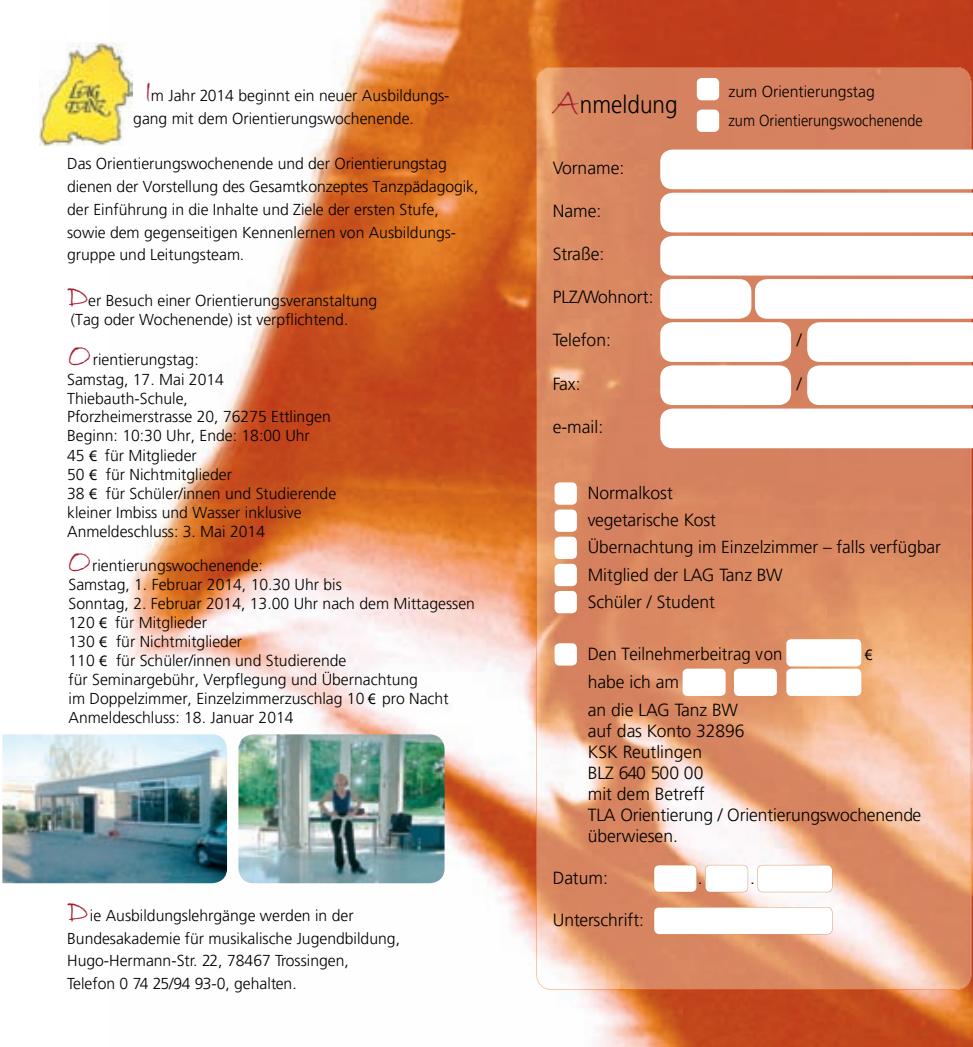
<style>
.page{position:relative;width:973px;height:1047px;background:#fff}
.page>*{position:absolute;margin:0;border:0;box-sizing:border-box;transform-origin:0 0}
.t1{font:35px "Bradley Hand ITC";color:#a71d2f}
.t2{font:300 24.5px "Frutiger";color:#000;scale:.92 1}
.t3{font:300 17.5px/21px "Frutiger";color:#000}
.t4{font:300 17.5px "Frutiger";color:#000;scale:.96 1}
.t5{font:300 17.32px "Frutiger";color:#000}
.t6{font:300 15.75px/19.1px "Frutiger";color:#000}
.t7{font:15.75px "Euro Sans";color:#000;scale:.96 1}
.t8{font:15.75px "Euro Sans";color:#000}
.s1{font-family:"Euro Sans";font-weight:400}
.s2{font-family:"Bradley Hand ITC";font-weight:400;font-size:38.5px;color:#a71d2f}
</style>
<div class="page">
<img style="left:108px;top:0;width:864px;height:1047px">
<img style="left:40px;top:43px;width:92px;height:103px">
<img style="left:238px;top:734px;width:206px;height:149px">
<img style="left:2px;top:734px;width:225px;height:149px">
<img style="left:584px;top:128px;width:338px;height:861px">
<img style="left:536px;top:67px;width:435px;height:61px">
<img style="left:536px;top:128px;width:48px;height:862px">
<img style="left:922px;top:128px;width:49px;height:862px">
<img style="left:583px;top:989px;width:340px;height:1px">
<svg style="left:660px;top:150px;width:312px;height:298px"></svg>
<div style="left:554px;top:482px;width:22px;height:23px;background:#fff;border-radius:5px"></div>
<div style="left:696px;top:110px;width:23px;height:22px;background:#fff;border-radius:5px"></div>
<div style="left:696px;top:78px;width:23px;height:22px;background:#fff;border-radius:5px"></div>
<div style="left:554px;top:509px;width:22px;height:23px;background:#fff;border-radius:5px"></div>
<div style="left:554px;top:537px;width:22px;height:22px;background:#fff;border-radius:5px"></div>
<div style="left:554px;top:564px;width:22px;height:22px;background:#fff;border-radius:5px"></div>
<div style="left:554px;top:591px;width:22px;height:22px;background:#fff;border-radius:5px"></div>
<div style="left:554px;top:643px;width:22px;height:22px;background:#fff;border-radius:5px"></div>
<div style="left:682px;top:668px;width:43px;height:28px;background:#fff;border-radius:5px"></div>
<div style="left:733px;top:668px;width:43px;height:28px;background:#fff;border-radius:5px"></div>
<div style="left:786px;top:668px;width:75px;height:28px;background:#fff;border-radius:5px"></div>
<div style="left:786px;top:639px;width:75px;height:27px;background:#fff;border-radius:5px"></div>
<svg style="left:653px;top:865px;width:43px;height:27px"></svg>
<svg style="left:705px;top:865px;width:43px;height:27px"></svg>
<svg style="left:757px;top:865px;width:75px;height:27px"></svg>
<svg style="left:653px;top:907px;width:179px;height:27px"></svg>
<h1 class="t1" style="left:144px;top:69px;width:11px">I</h1>
<p class="t6" style="left:133px;top:84px;width:318px;line-height:22.8px;text-indent:18px">m Jahr 201 beginnt ein neuer Ausbildungs&shy;gang mit dem Orientierungswochenende.</p>
<p class="t6" style="left:67px;top:152px;width:412px;line-height:22.8px">Das Orientierungswochenende und der Orientierungstag dienen der Vorstellung des Gesamtkonzeptes Tanzpädagogik, der Einführung in die Inhalte und Ziele der ersten Stufe, sowie dem gegenseitigen Kennenlernen von Ausbildungs&shy;gruppe und Leitungsteam.</p>
<h1 class="t1" style="left:67px;top:274px;width:23px">D</h1>
<p class="t6" style="left:225px;top:86px;width:10px">4</p>
<p class="t6" style="left:71px;top:291px;width:308px;text-indent:18px">er Besuch einer Orientierungsveranstaltung (Tag oder Wochenende) ist verpflichtend.</p>
<h1 class="t1" style="left:67px;top:333px;width:26px">O</h1>
<p class="t6" style="left:67px;top:350px;width:270px;text-indent:26px">rientierungstag:<br>Samstag, 17. Mai 2014<br>Thiebauth-Schule,<br>Pforzheimerstrasse 20, 76275 Ettlingen<br>Beginn: 10:30 Uhr, Ende: 18:00 Uhr<br>45 <span class="s1">€</span> für Mitglieder<br>50 <span class="s1">€</span> für Nichtmitglieder<br>38 <span class="s1">€</span> für Schüler/innen und Studierende kleiner Imbiss und Wasser inklusive<br>Anmeldeschluss: .</p>
<p class="t6" style="left:183px;top:521px;width:84px">3 Mai 2014</p>
<h1 class="t1" style="left:67px;top:539px;width:26px">O</h1>
<p class="t6" style="left:92px;top:556px;width:172px">rientierungswochenende:</p>
<p class="t6" style="left:69px;top:594px;width:408px">Sonntag, 2. Februar 2014, 13.00 Uhr nach dem Mittagessen 120 <span class="s1">€</span> für Mitglieder<br>130 <span class="s1">€</span> für Nichtmitglieder<br>110 <span class="s1">€</span> für Schüler/innen und Studierende<br>für Seminargebühr, Verpflegung und Übernachtung<br>im Doppelzimmer, Einzelzimmerzuschlag 10 pro Nacht Anmeldeschluss: 18. Januar 2014</p>
<p class="t6" style="left:69px;top:575px;width:275px">Samstag, 1. Februar 2014, 10.30 Uhr bis</p>
<p class="t8" style="left:368px;top:688px;width:10px">€</p>
<h1 class="t1" style="left:67px;top:888px;width:23px">D</h1>
<p class="t6" style="left:67px;top:904px;width:334px;line-height:22.8px;text-indent:23px">ie Ausbildungslehrgänge werden in der Bundesakademie für musikalische Jugendbildung, Hugo-Hermann-Str. 22, 78467 Trossingen, Telefon 0 74 25/94 93-0, gehalten.</p>
<h2 class="t2" style="left:552px;top:90px;width:137px"><span class="s2">A</span>nmeldung</h2>
<p class="t3" style="left:552px;top:157px;width:73px">Vorname:</p>
<p class="t6" style="left:728px;top:77px;width:196px;line-height:29.4px">zum Orientierungstag<br>zum Orientierungswochenende</p>
<p class="t3" style="left:552px;top:200px;width:50px">Name:</p>
<p class="t3" style="left:552px;top:243px;width:53px">Straße:</p>
<p class="t3" style="left:552px;top:287px;width:102px">PLZ/Wohnort:</p>
<p class="t3" style="left:552px;top:330px;width:60px">Telefon:</p>
<p class="t3" style="left:796px;top:330px;width:6px">/</p>
<p class="t3" style="left:552px;top:373px;width:29px">Fax:</p>
<p class="t3" style="left:796px;top:373px;width:6px">/</p>
<p class="t3" style="left:552px;top:416px;width:52px">e-mail:</p>
<p class="t3" style="left:587px;top:479px;width:130px;line-height:27.1px">Normalkost vegetarische Kost</p>
<p class="t5" style="left:587px;top:537px;width:355px">Übernachtung im Einzelzimmer – falls verfügbar</p>
<p class="t3" style="left:587px;top:561px;width:196px;line-height:27.1px">Mitglied der LAG Tanz BW<br>Schüler / Student</p>
<p class="t4" style="left:587px;top:644px;width:204px">Den Teilnehmerbeitrag von</p>
<p class="t7" style="left:864px;top:645px;width:10px">€</p>
<p class="t3" style="left:587px;top:671px;width:93px">habe ich am</p>
<p class="t3" style="left:587px;top:668px;width:152px;line-height:28px;text-align:right">.<br>an die LAG Tanz BW</p>
<p class="t3" style="left:587px;top:720px;width:335px">auf das Konto 32896<br>KSK Reutlingen<br>BLZ 640 500 00<br>mit dem Betreff<br>TLA Orientierung / Orientierungswochenende überwiesen.</p>
<p class="t3" style="left:552px;top:867px;width:57px">Datum:</p>
<p class="t3" style="left:697px;top:867px;width:6px">.</p>
<p class="t3" style="left:750px;top:867px;width:6px">.</p>
<p class="t3" style="left:552px;top:909px;width:93px">Unterschrift:</p>
</div>
